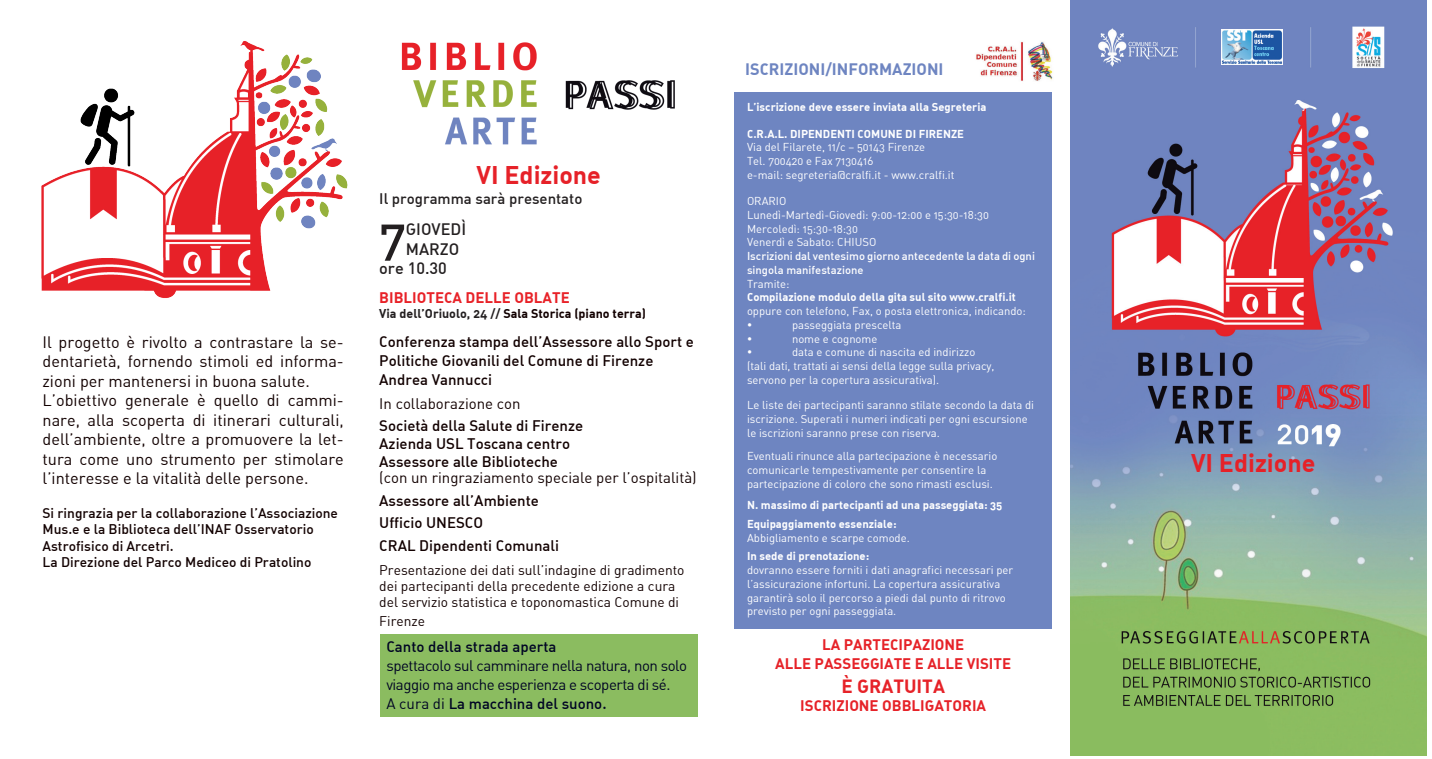
<style>
.page{position:relative;width:1432px;height:759px;background:#fff}
.page>*{position:absolute;margin:0;border:0;box-sizing:border-box;transform-origin:0 0}
.t1{font:500 50.38px "DIN Alternate";color:#231f20}
.t2{font:700 25px "DIN Alternate";color:#e62128}
.t3{font:700 18.75px "DIN Alternate";color:#e62228}
.t4{font:16.25px/19.5px "DIN Alternate";color:#120000}
.t5{font:700 16.25px "DIN Alternate";color:#6e85c1}
.t6{font:500 16.25px/19.5px "DIN Alternate";color:#231f20}
.t7{font:500 16.25px "DIN";color:#231f20}
.t8{font:500 15px/18.8px "DIN Alternate";color:#120000}
.t9{font:15px/18.8px "DIN Alternate";letter-spacing:-.03em;color:#000424}
.t10{font:700 15px/19.5px "DIN Alternate";color:#e62228;text-align:center}
.t11{font:15px "DIN Alternate";color:#120000}
.t12{font:500 15px "DIN Alternate";color:#231f20}
.t13{font:500 15px "DIN Alternate";color:#000424}
.t14{font:700 15px "DIN Alternate";color:#e82228}
.t15{font:500 13.75px/16.5px "DIN Alternate";color:#120000}
.t16{font:13.75px/16.2px "DIN Alternate";color:#120000}
.t17{font:700 12.5px "DIN Alternate";color:#120000}
.t18{font:11.25px/13.8px "DIN Alternate";color:#fff}
.t19{font:700 11.25px/18.8px "DIN Alternate";color:#fff}
.t20{font:500 11.25px/13.8px "DIN Alternate";color:#fff}
.t21{font:11.25px "Wingdings";color:#fff}
.s1{color:#231f20}
.s2{font-weight:500}
</style>
<div class="page">
<div style="left:380px;top:633px;width:317px;height:83px;background:#8bbc60"></div>
<img style="left:1070px;top:1px;width:356px;height:754px">
<img style="left:401px;top:42px;width:274px;height:103px">
<img style="left:976px;top:41px;width:77px;height:40px">
<img style="left:41px;top:41px;width:307px;height:257px">
<div style="left:734px;top:92px;width:318px;height:536px;background:#6e85c1"></div>
<img style="left:1222px;top:29px;width:60px;height:36px">
<p class="t4" style="left:43px;top:332px;width:303px">Il progetto è rivolto a contrastare la se&shy;dentarietà, fornendo stimoli ed informa&shy;zioni per mantenersi in buona salute.<br>L’obiettivo generale è quello di cammi&shy;nare, alla scoperta di itinerari culturali, dell’ambiente, oltre a promuovere la let&shy;tura come uno strumento per stimolare l’interesse e la vitalità delle persone.</p>
<p class="t15" style="left:43px;top:503px;width:297px">Si ringrazia per la collaborazione l’Associazione Mus.e e la Biblioteca dell’INAF Osservatorio Astrofisico di Arcetri.<br>La Direzione del Parco Mediceo di Pratolino</p>
<h2 class="t2" style="left:476px;top:158px;width:126px">VI Edizione</h2>
<h3 class="t12" style="left:379px;top:189px;width:205px">Il programma sarà presentato</h3>
<h1 class="t1" style="left:379px;top:204px;width:28px">7</h1>
<h3 class="t6" style="left:406px;top:219px;width:62px">GIOVEDÌ<br>MARZO</h3>
<h3 class="t7" style="left:379px;top:258px;width:69px">ore 10.30</h3>
<h3 class="t14" style="left:379px;top:288px;width:192px">BIBLIOTECA DELLE OBLATE</h3>
<p class="t17" style="left:379px;top:305px;width:268px"><span class="s1">Via dell’Oriuolo, 24 //</span> Sala Storica (piano terra)</p>
<h3 class="t8" style="left:379px;top:332px;width:316px">Conferenza stampa dell’Assessore allo Sport e<br>Politiche Giovanili del Comune di Firenze<br>Andrea Vannucci</h3>
<h3 class="t11" style="left:379px;top:393px;width:143px">In collaborazione con</h3>
<h3 class="t8" style="left:379px;top:416px;width:205px;line-height:18px">Società della Salute di Firenze<br>Azienda USL Toscana centro<br>Assessore alle Biblioteche</h3>
<h3 class="t11" style="left:379px;top:468px;width:319px">(con un ringraziamento speciale per l’ospitalità)</h3>
<h3 class="t8" style="left:379px;top:488px;width:181px;line-height:22.5px">Assessore all’Ambiente<br>Ufficio UNESCO<br>CRAL Dipendenti Comunali</h3>
<p class="t16" style="left:379px;top:561px;width:307px">Presentazione dei dati sull’indagine di gradimento dei partecipanti della precedente edizione a cura del servizio statistica e toponomastica Comune di</p>
<p class="t16" style="left:379px;top:612px;width:47px">Firenze</p>
<h3 class="t13" style="left:386px;top:637px;width:172px">Canto della strada aperta</h3>
<h3 class="t9" style="left:386px;top:655px;width:302px">spettacolo sul camminare nella natura, non solo viaggio ma anche esperienza e scoperta di sé.<br>A cura di <span class="s2">La macchina del suono.</span></h3>
<h3 class="t5" style="left:745px;top:58px;width:200px">ISCRIZIONI/INFORMAZIONI</h3>
<p class="t19" style="left:747px;top:97px;width:241px">L’iscrizione deve essere inviata alla Segreteria</p>
<p class="t19" style="left:747px;top:124px;width:218px">C.R.A.L. DIPENDENTI COMUNE DI FIRENZE</p>
<p class="t18" style="left:747px;top:140px;width:209px">Via del Filarete, 11/c – 50143 Firenze<br>Tel. 700420 e Fax 7130416<br>e-mail: segreteria@cralfi.it - www.cralfi.it</p>
<p class="t18" style="left:747px;top:194px;width:243px">ORARIO<br>Lunedì-Martedì-Giovedì: 9:00-12:00 e 15:30-18:30<br>Mercoledì: 15:30-18:30<br>Venerdì e Sabato: CHIUSO</p>
<p class="t20" style="left:747px;top:249px;width:289px">Iscrizioni dal ventesimo giorno antecedente la data di ogni singola manifestazione</p>
<p class="t18" style="left:747px;top:276px;width:44px">Tramite:</p>
<p class="t19" style="left:747px;top:287px;width:270px">Compilazione modulo della gita sul sito www.cralfi.it</p>
<p class="t18" style="left:747px;top:304px;width:280px">oppure con telefono, Fax, o posta elettronica, indicando:</p>
<p class="t21" style="left:747px;top:319px;width:7px">•</p>
<p class="t18" style="left:792px;top:318px;width:111px">passeggiata prescelta</p>
<p class="t21" style="left:747px;top:332px;width:7px">•</p>
<p class="t18" style="left:792px;top:331px;width:87px">nome e cognome</p>
<p class="t21" style="left:747px;top:346px;width:7px">•</p>
<p class="t18" style="left:747px;top:345px;width:249px;text-indent:45px">data e comune di nascita ed indirizzo (tali dati, trattati ai sensi della legge sulla privacy, servono per la copertura assicurativa).</p>
<p class="t18" style="left:747px;top:397px;width:289px">Le liste dei partecipanti saranno stilate secondo la data di iscrizione. Superati i numeri indicati per ogni escursione le iscrizioni saranno prese con riserva.</p>
<p class="t18" style="left:747px;top:449px;width:252px">Eventuali rinunce alla partecipazione è necessario comunicarle tempestivamente per consentire la partecipazione di coloro che sono rimasti esclusi.</p>
<p class="t19" style="left:747px;top:495px;width:257px">N. massimo di partecipanti ad una passeggiata: 35<br>Equipaggiamento essenziale:</p>
<p class="t18" style="left:747px;top:530px;width:164px">Abbigliamento e scarpe comode.</p>
<p class="t19" style="left:747px;top:546px;width:124px">In sede di prenotazione:</p>
<p class="t18" style="left:747px;top:562px;width:268px">dovranno essere forniti i dati anagrafici necessari per l’assicurazione infortuni. La copertura assicurativa garantirà solo il percorso a piedi dal punto di ritrovo previsto per ogni passeggiata.</p>
<h3 class="t10" style="left:775px;top:633px;width:237px">LA PARTECIPAZIONE<br>ALLE PASSEGGIATE E ALLE VISITE</h3>
<h3 class="t3" style="left:841px;top:673px;width:105px">È GRATUITA</h3>
<h3 class="t10" style="left:800px;top:694px;width:187px">ISCRIZIONE OBBLIGATORIA</h3>
<h2 class="t2" style="left:1191px;top:447px;width:126px">VI Edizione</h2>
</div>
